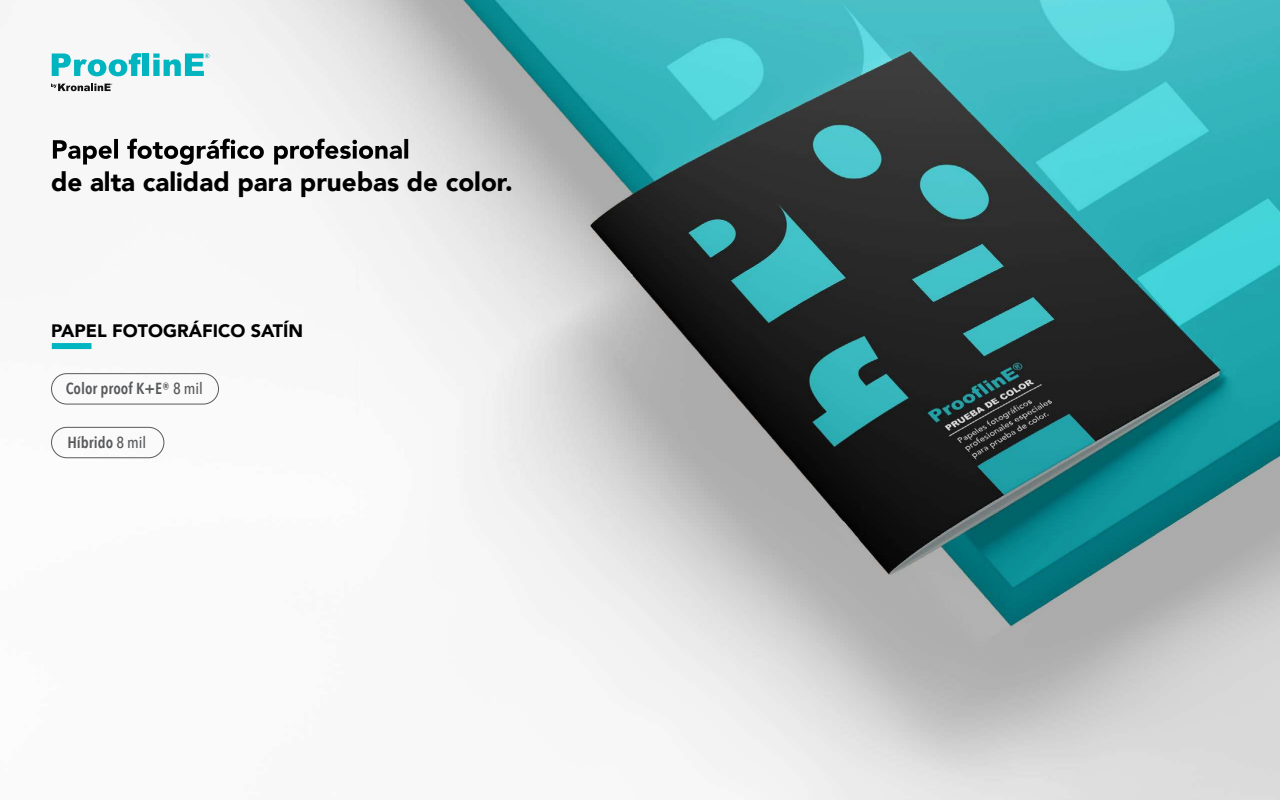
<style>
.page{position:relative;width:1280px;height:800px;background:#fff}
.page>*{position:absolute;margin:0;border:0;box-sizing:border-box;transform-origin:0 0}
.t1{font:900 26px "Avenir";color:#000}
.t2{font:900 18px "Avenir";color:#000}
.t3{font:600 16px "Avenir Next Condensed";color:#58595b}
.s1{font-weight:500}
</style>
<div class="page">
<img style="left:51px;top:0;width:1229px;height:800px">
<svg style="left:53px;top:139px;width:355px;height:26px"></svg>
<div style="left:52px;top:343px;width:39px;height:6px;background:#00b5bf"></div>
<svg style="left:51px;top:84px;width:61px;height:7px"></svg>
<svg style="left:52px;top:53px;width:90px;height:23px"></svg>
<div style="left:143px;top:53px;width:6px;height:23px;background:#00b5bf"></div>
<svg style="left:153px;top:53px;width:56px;height:23px"></svg>
<div style="left:51px;top:373px;width:168px;height:32px;border:1px solid #58595b;border-radius:15px"></div>
<div style="left:51px;top:427px;width:113px;height:31px;border:1px solid #58595b;border-radius:15px"></div>
<p class="t1" style="left:51px;top:165px;width:463px">de alta calidad para pruebas de color.</p>
<p class="t2" style="left:51px;top:319px;width:253px">PAPEL FOTOGRÁFICO SATÍN</p>
<p class="t3" style="left:66px;top:378px;width:138px">Color proof K+E® <span class="s1">8 mil</span></p>
<p class="t3" style="left:67px;top:432px;width:80px">Híbrido <span class="s1">8 mil</span></p>
</div>
